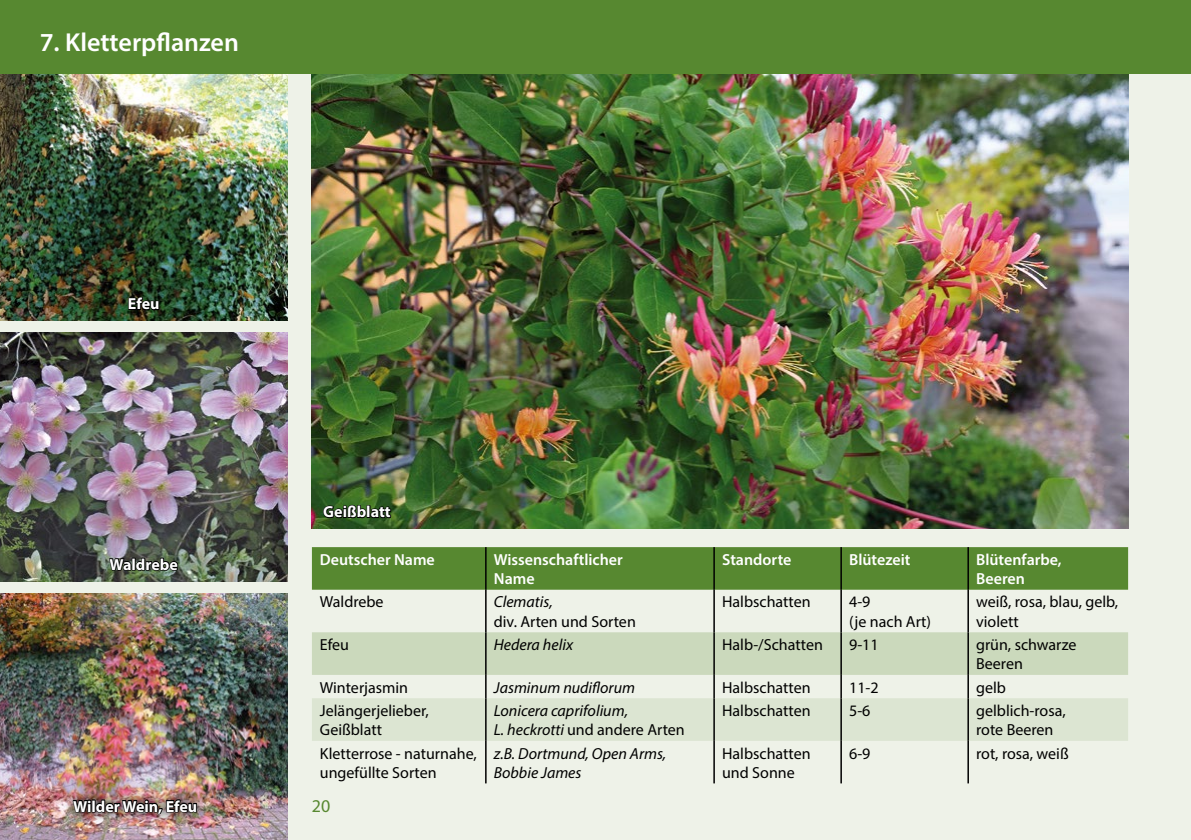
<style>
.page{position:relative;width:1191px;height:840px;background:#fff}
.page>*{position:absolute;margin:0;border:0;box-sizing:border-box;transform-origin:0 0}
.t1{font:600 26px "Myriad Pro";color:#fff}
.t2{font:18px "Myriad Pro";color:#578830}
.t3{font:16px/19.2px "Myriad Pro";color:#000}
.t4{font:italic 16px/19.2px "Myriad Pro";color:#000}
.t5{font:600 16px/19.2px "Myriad Pro";color:#fff}
.t6{font:700 16px "Myriad Pro";color:#fff}
.s1{font-style:normal}
</style>
<div class="page">
<div style="left:0;top:0;width:1191px;height:839px;background:#eef2e8"></div>
<div style="left:312px;top:547px;width:816px;height:42px;background:#578830"></div>
<hr style="left:485px;top:547px;width:1px;height:42px;background:#000">
<hr style="left:713px;top:547px;width:2px;height:42px;background:#000">
<hr style="left:840px;top:547px;width:2px;height:42px;background:#000">
<hr style="left:967px;top:547px;width:2px;height:42px;background:#000">
<hr style="left:485px;top:589px;width:1px;height:43px;background:#000">
<hr style="left:713px;top:589px;width:2px;height:43px;background:#000">
<hr style="left:840px;top:589px;width:2px;height:43px;background:#000">
<hr style="left:967px;top:589px;width:2px;height:43px;background:#000">
<svg style="left:312px;top:632px;width:816px;height:108px"></svg>
<hr style="left:713px;top:674px;width:2px;height:23px;background:#000">
<hr style="left:840px;top:674px;width:2px;height:23px;background:#000">
<hr style="left:967px;top:674px;width:2px;height:23px;background:#000">
<hr style="left:485px;top:697px;width:1px;height:43px;background:#000">
<hr style="left:713px;top:697px;width:2px;height:43px;background:#000">
<hr style="left:840px;top:697px;width:2px;height:43px;background:#000">
<hr style="left:967px;top:697px;width:2px;height:43px;background:#000">
<hr style="left:485px;top:740px;width:1px;height:43px;background:#000">
<hr style="left:713px;top:740px;width:2px;height:43px;background:#000">
<hr style="left:840px;top:740px;width:2px;height:43px;background:#000">
<hr style="left:967px;top:740px;width:2px;height:43px;background:#000">
<img style="left:312px;top:74px;width:816px;height:454px">
<img style="left:0;top:593px;width:287px;height:246px">
<img style="left:0;top:74px;width:287px;height:246px">
<img style="left:0;top:332px;width:287px;height:249px">
<div style="left:0;top:0;width:1191px;height:74px;background:#578830"></div>
<svg style="left:127px;top:276px;width:33px;height:35px"></svg>
<svg style="left:108px;top:530px;width:71px;height:52px;background:#575c56"></svg>
<svg style="left:63px;top:788px;width:144px;height:35px"></svg>
<img style="left:71px;top:772px;width:127px;height:63px">
<svg style="left:322px;top:498px;width:70px;height:21px"></svg>
<h1 class="t1" style="left:40px;top:26px;width:201px">7. Kletterpflanzen</h1>
<p class="t6" style="left:128px;top:293px;width:33px">Efeu</p>
<p class="t6" style="left:110px;top:553px;width:70px">Waldrebe</p>
<p class="t6" style="left:73px;top:795px;width:125px">Wilder Wein, Efeu</p>
<p class="t6" style="left:323px;top:501px;width:69px">Geißblatt</p>
<p class="t5" style="left:320px;top:549px;width:116px">Deutscher Name</p>
<p class="t5" style="left:494px;top:549px;width:130px">Wissenschaftlicher<br>Name</p>
<p class="t5" style="left:722px;top:549px;width:71px">Standorte</p>
<p class="t5" style="left:849px;top:549px;width:63px">Blütezeit</p>
<p class="t5" style="left:976px;top:549px;width:87px">Blütenfarbe,<br>Beeren</p>
<p class="t3" style="left:320px;top:592px;width:65px">Waldrebe</p>
<p class="t4" style="left:494px;top:592px;width:60px">Clematis,</p>
<p class="t3" style="left:494px;top:611px;width:143px">div. Arten und Sorten</p>
<p class="t3" style="left:722px;top:592px;width:90px">Halbschatten</p>
<p class="t3" style="left:849px;top:592px;width:83px">4-9<br>(je nach Art)</p>
<p class="t3" style="left:976px;top:592px;width:144px">weiß, rosa, blau, gelb, violett</p>
<p class="t3" style="left:320px;top:634px;width:31px">Efeu</p>
<p class="t4" style="left:494px;top:634px;width:81px">Hedera helix</p>
<p class="t3" style="left:722px;top:634px;width:102px">Halb-/Schatten</p>
<p class="t3" style="left:849px;top:634px;width:31px">9-11</p>
<p class="t3" style="left:976px;top:634px;width:102px">grün, schwarze<br>Beeren</p>
<p class="t3" style="left:320px;top:677px;width:90px">Winterjasmin</p>
<p class="t4" style="left:494px;top:677px;width:143px">Jasminum nudiflorum</p>
<p class="t3" style="left:722px;top:677px;width:90px">Halbschatten</p>
<p class="t3" style="left:849px;top:677px;width:31px">11-2</p>
<p class="t3" style="left:976px;top:677px;width:31px">gelb</p>
<p class="t3" style="left:320px;top:700px;width:110px">Jelängerjelieber,<br>Geißblatt</p>
<p class="t4" style="left:494px;top:700px;width:192px">Lonicera caprifolium,<br>L. heckrotti <span class="s1">und andere Arten</span></p>
<p class="t3" style="left:722px;top:700px;width:90px">Halbschatten</p>
<p class="t3" style="left:849px;top:700px;width:23px">5-6</p>
<p class="t3" style="left:976px;top:700px;width:91px">gelblich-rosa, rote Beeren</p>
<p class="t3" style="left:320px;top:742px;width:158px">Kletterrose - naturnahe, ungefüllte Sorten</p>
<p class="t4" style="left:494px;top:742px;width:174px">z.B. Dortmund, Open Arms,<br>Bobbie James</p>
<p class="t3" style="left:722px;top:742px;width:90px">Halbschatten und Sonne</p>
<p class="t3" style="left:849px;top:742px;width:23px">6-9</p>
<p class="t3" style="left:976px;top:742px;width:94px">rot, rosa, weiß</p>
<p class="t2" style="left:312px;top:794px;width:20px">20</p>
</div>
